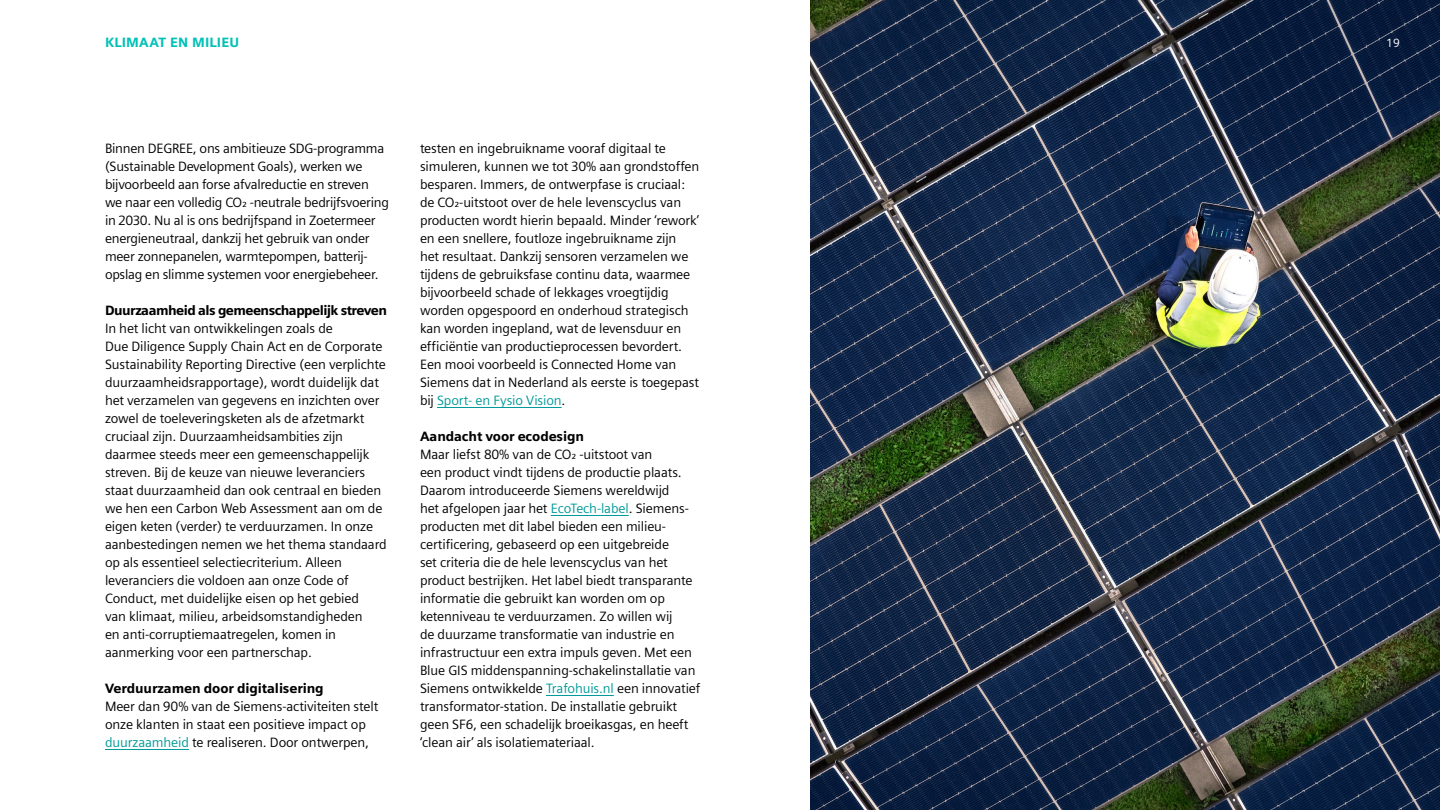
<style>
.page{position:relative;width:1440px;height:810px;background:#fff}
.page>*{position:absolute;margin:0;border:0;box-sizing:border-box;transform-origin:0 0}
.t1{font:13.5px/18px "Siemens Sans";letter-spacing:-.01em;color:#000}
.t2{font:900 13.5px "Siemens Sans";letter-spacing:-.01em;color:#000}
.t3{font:900 13.5px "Siemens Sans";letter-spacing:-.04em;color:#000}
.t4{font:900 13.5px "Siemens Sans";letter-spacing:.015em;color:#00c1b6}
.t5{font:12px "Siemens Sans Global";color:#fff}
.s1{color:#099}
</style>
<div class="page">
<img style="left:810px;top:0;width:630px;height:810px">
<hr style="left:105px;top:749px;width:84px;height:1px;background:#099">
<hr style="left:437px;top:407px;width:125px;height:1px;background:#099">
<hr style="left:551px;top:515px;width:78px;height:1px;background:#099">
<hr style="left:546px;top:695px;width:68px;height:1px;background:#099">
<p class="t4" style="left:105px;top:35px;width:136px">KLIMAAT EN MILIEU</p>
<p class="t1" style="left:105px;top:139px;width:286px">Binnen DEGREE, ons ambitieuze SDG-programma (Sustainable Development Goals), werken we bijvoorbeeld aan forse afvalreductie en streven we naar een volledig CO₂ -neutrale bedrijfsvoering in 2030. Nu al is ons bedrijfspand in Zoetermeer energieneutraal, dankzij het gebruik van onder meer zonnepanelen, warmtepompen, batterij&shy;opslag en slimme systemen voor energiebeheer.</p>
<p class="t3" style="left:105px;top:302px;width:284px">Duurzaamheid als gemeenschappelijk streven</p>
<p class="t1" style="left:105px;top:319px;width:283px">In het licht van ontwikkelingen zoals de<br>Due Diligence Supply Chain Act en de Corporate Sustainability Reporting Directive (een verplichte duurzaamheidsrapportage), wordt duidelijk dat het verzamelen van gegevens en inzichten over zowel de toeleveringsketen als de afzetmarkt cruciaal zijn. Duurzaamheidsambities zijn daarmee steeds meer een gemeenschappelijk streven. Bij de keuze van nieuwe leveranciers staat duurzaamheid dan ook centraal en bieden we hen een Carbon Web Assessment aan om de eigen keten (verder) te verduurzamen. In onze aanbestedingen nemen we het thema standaard op als essentieel selectiecriterium. Alleen leveranciers die voldoen aan onze Code of Conduct, met duidelijke eisen op het gebied<br>van klimaat, milieu, arbeidsomstandigheden<br>en anti-corruptiemaatregelen, komen in aanmerking voor een partnerschap.</p>
<p class="t2" style="left:105px;top:680px;width:220px">Verduurzamen door digitalisering</p>
<p class="t1" style="left:105px;top:697px;width:275px">Meer dan 90% van de Siemens-activiteiten stelt onze klanten in staat een positieve impact op <span class="s1">duurzaamheid</span> te realiseren. Door ontwerpen,</p>
<p class="t1" style="left:420px;top:139px;width:281px">testen en ingebruikname vooraf digitaal te simuleren, kunnen we tot 30% aan grondstoffen besparen. Immers, de ontwerpfase is cruciaal: de CO₂-uitstoot over de hele levenscyclus van producten wordt hierin bepaald. Minder ‘rework’ en een snellere, foutloze ingebruikname zijn<br>het resultaat. Dankzij sensoren verzamelen we tijdens de gebruiksfase continu data, waarmee bijvoorbeeld schade of lekkages vroegtijdig worden opgespoord en onderhoud strategisch kan worden ingepland, wat de levensduur en efficiëntie van productieprocessen bevordert.<br>Een mooi voorbeeld is Connected Home van Siemens dat in Nederland als eerste is toegepast bij <span class="s1">Sport- en Fysio Vision</span>.</p>
<p class="t2" style="left:420px;top:428px;width:166px">Aandacht voor ecodesign</p>
<p class="t1" style="left:420px;top:445px;width:282px">Maar liefst 80% van de CO₂ -uitstoot van<br>een product vindt tijdens de productie plaats.<br>Daarom introduceerde Siemens wereldwijd<br>het afgelopen jaar het <span class="s1">EcoTech-label</span>. Siemens&shy;producten met dit label bieden een milieu&shy;certificering, gebaseerd op een uitgebreide<br>set criteria die de hele levenscyclus van het product bestrijken. Het label biedt transparante informatie die gebruikt kan worden om op ketenniveau te verduurzamen. Zo willen wij<br>de duurzame transformatie van industrie en infrastructuur een extra impuls geven. Met een Blue GIS middenspanning-schakelinstallatie van Siemens ontwikkelde <span class="s1">Trafohuis.nl</span> een innovatief transformator-station. De installatie gebruikt geen SF6, een schadelijk broeikasgas, en heeft ‘clean air’ als isolatiemateriaal.</p>
<p class="t5" style="left:1386px;top:36px;width:15px">19</p>
</div>
